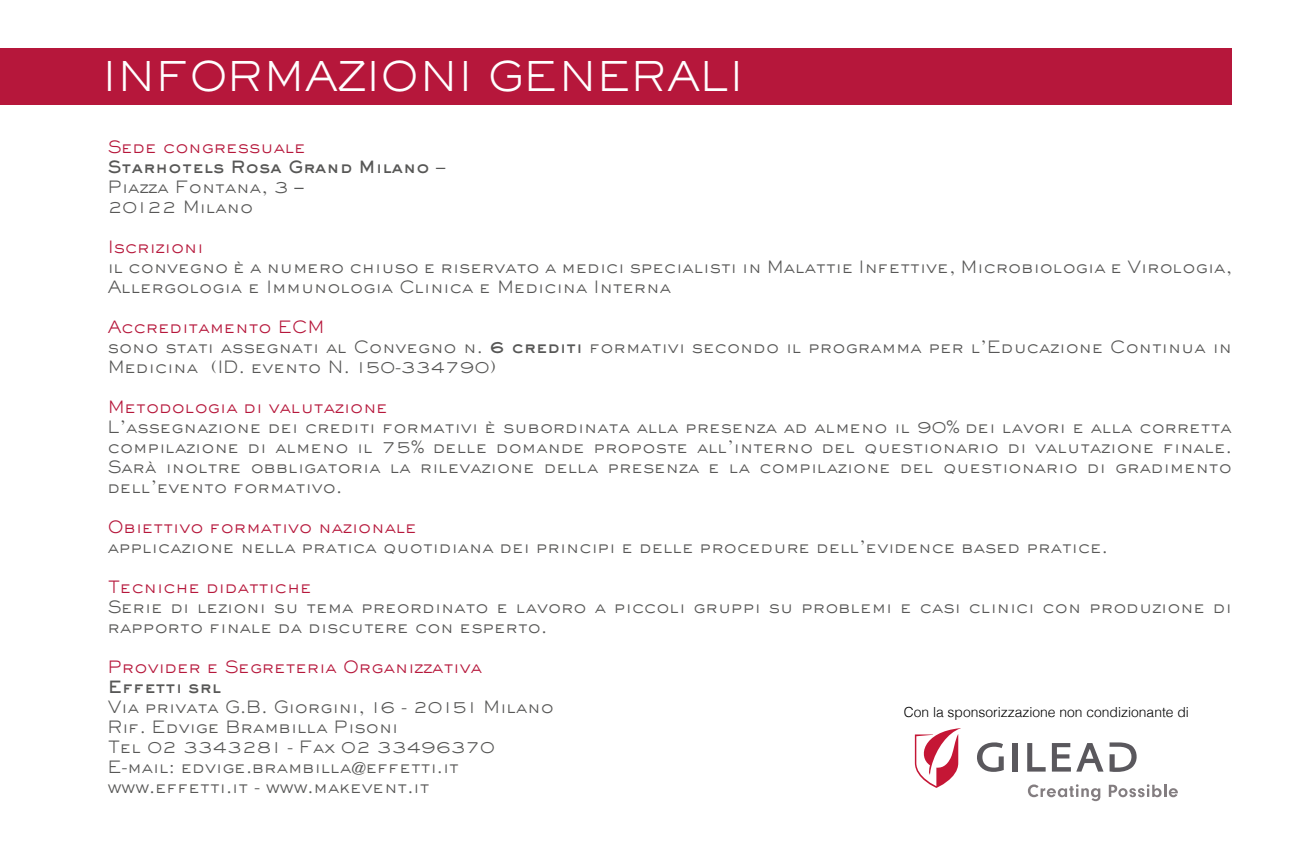
<style>
.page{position:relative;width:1304px;height:851px;background:#fff}
.page>*{position:absolute;margin:0;border:0;box-sizing:border-box;transform-origin:0 0}
.t1{font:40px "Sackers Gothic Light AT";color:#fff}
.t2{font:16.6px/20px "Sackers Gothic Light AT";color:#575756}
.t3{font:16.6px "Sackers Gothic Light AT";color:#b6173b}
.t4{font:800 16.6px "Sackers Gothic Std";color:#575756}
.t5{font:300 13.8px "Helvetica";color:#000}
.s1{font-family:"Sackers Gothic Light AT";font-weight:400}
.s2{color:#b6173b}
.s3{font-family:"Sackers Gothic Std";font-weight:800}
.s4{font-family:"Futura"}
</style>
<div class="page">
<div style="left:0;top:48px;width:1232px;height:57px;background:#b6173b"></div>
<svg style="left:977px;top:742px;width:27px;height:29px"></svg>
<div style="left:1013px;top:743px;width:5px;height:28px;background:#5a585d"></div>
<svg style="left:1027px;top:743px;width:19px;height:28px"></svg>
<svg style="left:1052px;top:743px;width:52px;height:28px"></svg>
<svg style="left:1110px;top:742px;width:27px;height:29px"></svg>
<svg style="left:915px;top:728px;width:46px;height:59px"></svg>
<svg style="left:1028px;top:784px;width:72px;height:17px"></svg>
<svg style="left:1109px;top:784px;width:69px;height:13px"></svg>
<h1 class="t1" style="left:102px;top:50px;width:644px">INFORMAZIONI GENERALI</h1>
<p class="t3" style="left:108px;top:135px;width:200px">Sede congressuale</p>
<p class="t4" style="left:108px;top:155px;width:336px">Starhotels Rosa Grand Milano <span class="s1">–</span></p>
<p class="t2" style="left:108px;top:176px;width:194px">Piazza Fontana, 3 –<br>20122 Milano</p>
<p class="t3" style="left:108px;top:235px;width:97px">Iscrizioni</p>
<p class="t2" style="left:108px;top:256px;width:1126px">il convegno è a numero chiuso e riservato a medici specialisti in Malattie Infettive, Microbiologia e Virologia,<br>Allergologia e Immunologia Clinica e Medicina Interna</p>
<p class="t2" style="left:108px;top:316px;width:1126px"><span class="s2">Accreditamento ECM<br></span>sono stati assegnati al Convegno n. <span class="s3">6 crediti</span> formativi secondo il programma per l’Educazione Continua in<br>Medicina (ID. evento N. 150-334790)</p>
<p class="t2" style="left:108px;top:396px;width:1126px"><span class="s2">Metodologia di valutazione<br></span>L’assegnazione dei crediti formativi è subordinata alla presenza ad almeno il 90<span class="s4">%</span> dei lavori e alla corretta compilazione di almeno il 75<span class="s4">%</span> delle domande proposte all’interno del questionario di valutazione finale.<br>Sarà inoltre obbligatoria la rilevazione della presenza e la compilazione del questionario di gradimento dell’evento formativo.</p>
<p class="t3" style="left:108px;top:515px;width:311px">Obiettivo formativo nazionale</p>
<p class="t2" style="left:108px;top:536px;width:1002px">applicazione nella pratica quotidiana dei principi e delle procedure dell’evidence based pratice.</p>
<p class="t3" style="left:108px;top:575px;width:206px">Tecniche didattiche</p>
<p class="t2" style="left:108px;top:596px;width:1126px">Serie di lezioni su tema preordinato e lavoro a piccoli gruppi su problemi e casi clinici con produzione di rapporto finale da discutere con esperto.</p>
<p class="t3" style="left:108px;top:655px;width:376px">Provider e Segreteria Organizzativa</p>
<p class="t4" style="left:108px;top:675px;width:115px">Effetti srl</p>
<p class="t2" style="left:108px;top:696px;width:448px">Via privata G.B. Giorgini, 16 - 20151 Milano Rif. Edvige Brambilla Pisoni<br>Tel 02 3343281 - Fax 02 33496370<br>E-mail: edvige.brambilla effetti.it www.effetti.it - www.makevent.it</p>
<p class="t5" style="left:904px;top:700px;width:287px">Con la sponsorizzazione non condizionante di</p>
</div>
